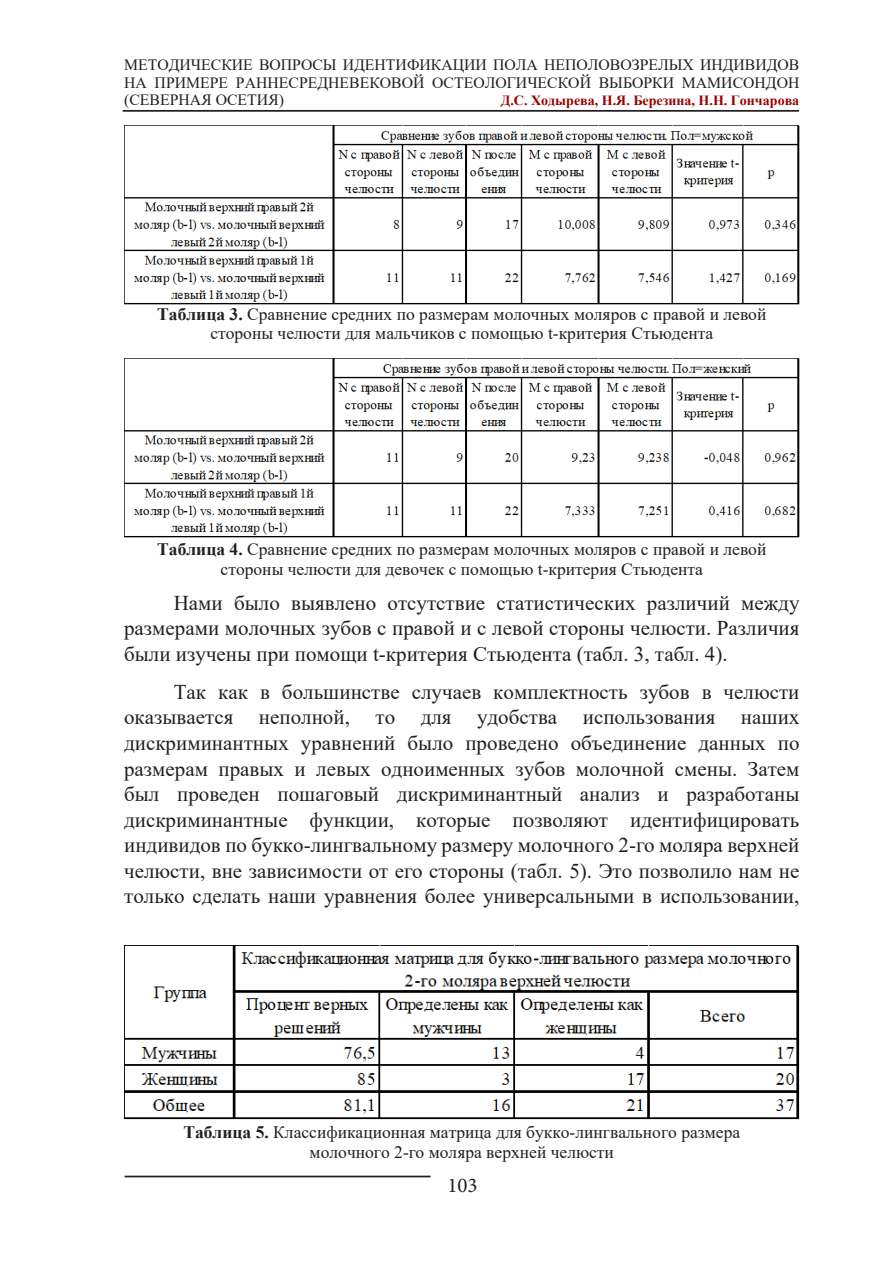
<style>
.page{position:relative;width:874px;height:1265px;background:#fff}
.page>*{position:absolute;margin:0;border:0;box-sizing:border-box;transform-origin:0 0}
.t1{font:21px/25.6px "Times New Roman";color:#231f20;text-align:justify}
.t2{font:21px "Minion Pro";color:#231f20}
.t3{font:17.5px/19.2px "Times New Roman";color:#231f20;text-align:center}
.t4{font:15.75px/17.5px "Times New Roman";color:#231f20;text-align:justify}
.t5{font:700 14px "Times New Roman";color:#900}
.s1{font-weight:700}
</style>
<div class="page">
<hr style="left:123px;top:110px;width:675px;height:2px;background:#231f20">
<hr style="left:125px;top:1176px;width:305px;height:1px;background:#231f20">
<img style="left:124px;top:125px;width:675px;height:180px">
<img style="left:124px;top:358px;width:675px;height:180px">
<img style="left:124px;top:946px;width:675px;height:174px">
<p class="t4" style="left:124px;top:56px;width:676px">МЕТОДИЧЕСКИЕ ВОПРОСЫ ИДЕНТИФИКАЦИИ ПОЛА НЕПОЛОВОЗРЕЛЫХ ИНДИВИДОВ НА ПРИМЕРЕ РАННЕСРЕДНЕВЕКОВОЙ ОСТЕОЛОГИЧЕСКОЙ ВЫБОРКИ МАМИСОНДОН (СЕВЕРНАЯ ОСЕТИЯ)</p>
<p class="t5" style="left:500px;top:90px;width:300px">Д.С. Ходырева, Н.Я. Березина, Н.Н. Гончарова</p>
<p class="t3" style="left:157px;top:304px;width:610px"><span class="s1">Таблица 3.</span> Сравнение средних по размерам молочных моляров с правой и левой стороны челюсти для мальчиков с помощью t-критерия Стьюдента</p>
<p class="t3" style="left:157px;top:539px;width:610px"><span class="s1">Таблица 4.</span> Сравнение средних по размерам молочных моляров с правой и левой стороны челюсти для девочек с помощью t-критерия Стьюдента</p>
<p class="t1" style="left:124px;top:589px;width:676px;text-indent:50px">Нами было выявлено отсутствие статистических различий между размерами молочных зубов с правой и с левой стороны челюсти. Различия были изучены при помощи t-критерия Стьюдента (табл. 3, табл. 4).</p>
<p class="t1" style="left:124px;top:678px;width:676px;text-indent:50px">Так как в большинстве случаев комплектность зубов в челюсти оказывается неполной, то для удобства использования наших дискриминантных уравнений было проведено объединение данных по размерам правых и левых одноименных зубов молочной смены. Затем был проведен пошаговый дискриминантный анализ и разработаны дискриминантные функции, которые позволяют идентифицировать индивидов по букко-лингвальному размеру молочного 2-го моляра верхней челюсти, вне зависимости от его стороны (табл. 5). Это позволило нам не только сделать наши уравнения более универсальными в использовании,</p>
<p class="t3" style="left:183px;top:1122px;width:558px"><span class="s1">Таблица 5.</span> Классификационная матрица для букко-лингвального размера молочного 2-го моляра верхней челюсти</p>
<p class="t2" style="left:447px;top:1171px;width:32px">103</p>
</div>
